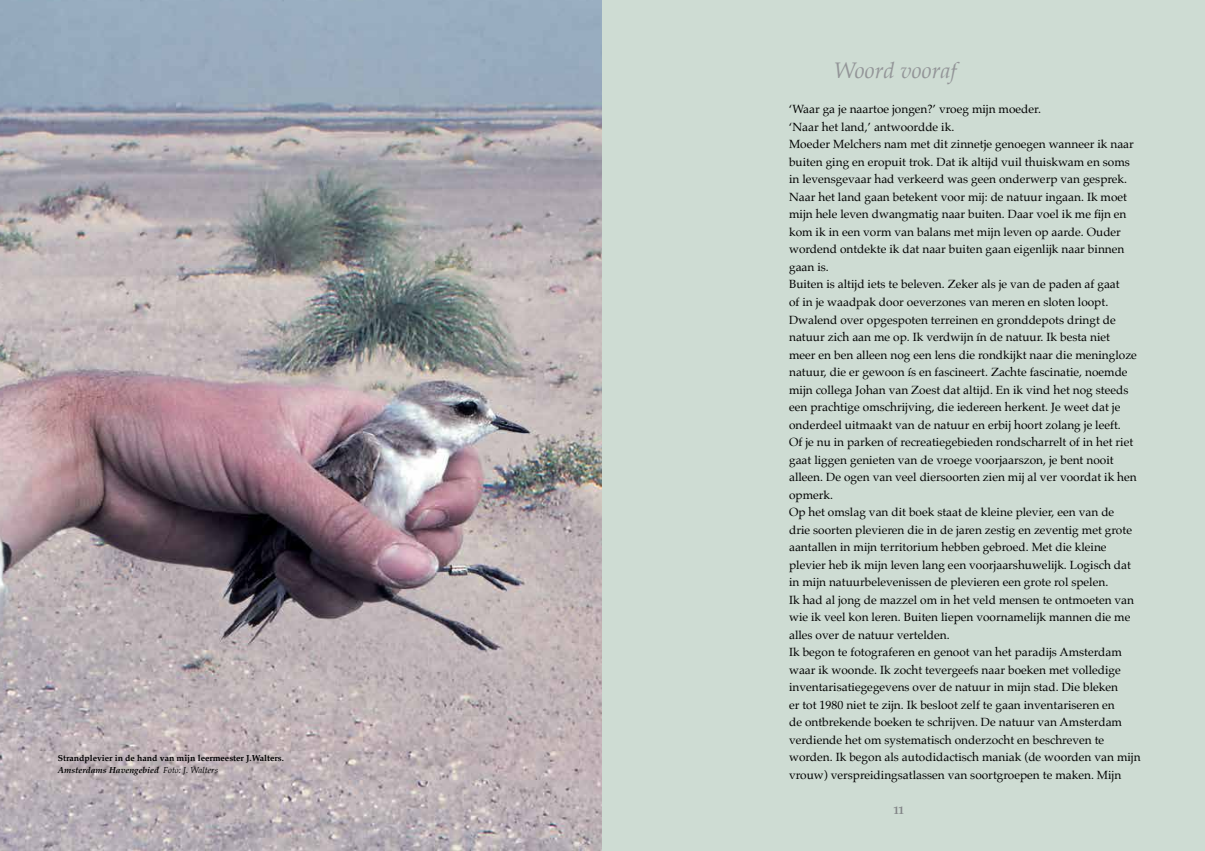
<style>
.page{position:relative;width:1205px;height:851px;background:#fff}
.page>*{position:absolute;margin:0;border:0;box-sizing:border-box;transform-origin:0 0}
.t1{font:italic 22.5px "Palatino";color:#939598}
.t2{font:11.88px/17.5px "Palatino";color:#000}
.t3{font:700 11.25px "Palatino";color:#808285}
.t4{font:700 8.75px/11.2px "Palatino";color:#000}
.s1{font-style:italic}
.s2{font-weight:400;font-style:italic}
</style>
<div class="page">
<img style="left:0;top:0;width:602px;height:850px">
<div style="left:602px;top:0;width:603px;height:850px;background:#cedcd3"></div>
<p class="t4" style="left:58px;top:752px;width:228px">Strandplevier in de hand van mijn leermeester J.Walters.<br><span class="s1">Amsterdams Havengebied</span> <span class="s2">Foto: J. Walters</span></p>
<h1 class="t1" style="left:834px;top:52px;width:124px">Woord vooraf</h1>
<p class="t2" style="left:789px;top:100px;width:353px">‘Waar ga je naartoe jongen?’ vroeg mijn moeder.<br>‘Naar het land,’ antwoordde ik.<br>Moeder Melchers nam met dit zinnetje genoegen wanneer ik naar buiten ging en eropuit trok. Dat ik altijd vuil thuiskwam en soms in levensgevaar had verkeerd was geen onderwerp van gesprek.<br>Naar het land gaan betekent voor mij: de natuur ingaan. Ik moet mijn hele leven dwangmatig naar buiten. Daar voel ik me fijn en kom ik in een vorm van balans met mijn leven op aarde. Ouder wordend ontdekte ik dat naar buiten gaan eigenlijk naar binnen gaan is.<br>Buiten is altijd iets te beleven. Zeker als je van de paden af gaat<br>of in je waadpak door oeverzones van meren en sloten loopt.<br>Dwalend over opgespoten terreinen en gronddepots dringt de natuur zich aan me op. Ik verdwijn ín de natuur. Ik besta niet<br>meer en ben alleen nog een lens die rondkijkt naar die meningloze natuur, die er gewoon ís en fascineert. Zachte fascinatie, noemde mijn collega Johan van Zoest dat altijd. En ik vind het nog steeds een prachtige omschrijving, die iedereen herkent. Je weet dat je onderdeel uitmaakt van de natuur en erbij hoort zolang je leeft.<br>Of je nu in parken of recreatiegebieden rondscharrelt of in het riet gaat liggen genieten van de vroege voorjaarszon, je bent nooit alleen. De ogen van veel diersoorten zien mij al ver voordat ik hen opmerk.<br>Op het omslag van dit boek staat de kleine plevier, een van de<br>drie soorten plevieren die in de jaren zestig en zeventig met grote aantallen in mijn territorium hebben gebroed. Met die kleine plevier heb ik mijn leven lang een voorjaarshuwelijk. Logisch dat in mijn natuurbelevenissen de plevieren een grote rol spelen.<br>Ik had al jong de mazzel om in het veld mensen te ontmoeten van wie ik veel kon leren. Buiten liepen voornamelijk mannen die me alles over de natuur vertelden.<br>Ik begon te fotograferen en genoot van het paradijs Amsterdam waar ik woonde. Ik zocht tevergeefs naar boeken met volledige inventarisatiegegevens over de natuur in mijn stad. Die bleken<br>er tot 1980 niet te zijn. Ik besloot zelf te gaan inventariseren en<br>de ontbrekende boeken te schrijven. De natuur van Amsterdam verdiende het om systematisch onderzocht en beschreven te worden. Ik begon als autodidactisch maniak (de woorden van mijn vrouw) verspreidingsatlassen van soortgroepen te maken. Mijn</p>
<p class="t3" style="left:893px;top:800px;width:12px">11</p>
</div>
